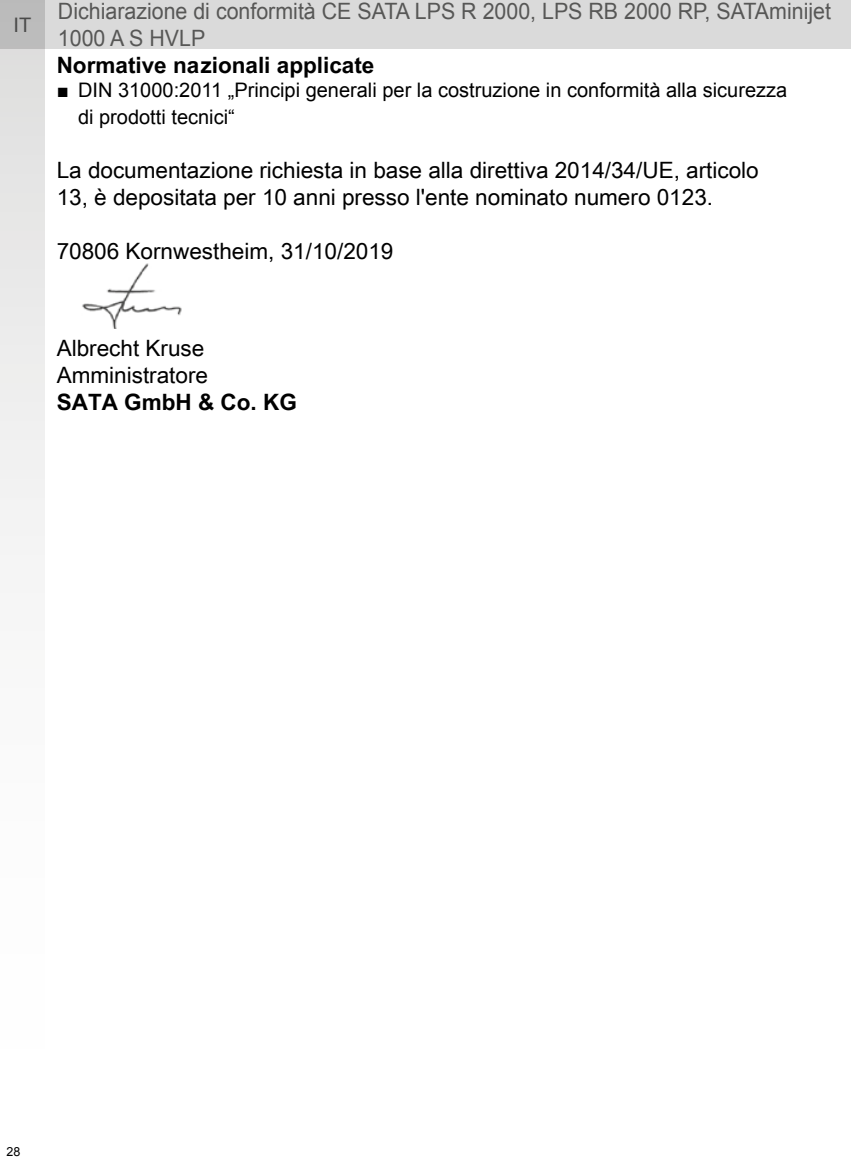
<style>
.page{position:relative;width:851px;height:1170px;background:#fff}
.page>*{position:absolute;margin:0;border:0;box-sizing:border-box;transform-origin:0 0}
.t1{font:22.5px/27px "Arial Unicode MS";color:#000}
.t2{font:22.5px/27px "Arial";color:#575756;scale:.95 1}
.t3{font:700 22.5px "Arial Unicode MS";color:#000}
.t4{font:20px/27px "Arial";color:#000}
.t5{font:20px "Arial";color:#575756}
.t6{font:12.5px "Arial";color:#000}
</style>
<div class="page">
<div style="left:0;top:0;width:850px;height:49px;background:#dadada"></div>
<svg style="left:0;top:0;width:44px;height:555px"></svg>
<img style="left:82px;top:263px;width:100px;height:66px">
<p class="t5" style="left:13px;top:11px;width:19px">IT</p>
<p class="t2" style="left:58px;top:-2px;width:815px">Dichiarazione di conformità CE SATA LPS R 2000, LPS RB 2000 RP, SATAminijet<br>1000 A S HVLP</p>
<p class="t3" style="left:57px;top:48px;width:319px">Normative nazionali applicate</p>
<p class="t4" style="left:78px;top:76px;width:710px;text-indent:-21px">■ DIN 31000:2011 „Principi generali per la costruzione in conformità alla sicurezza di prodotti tecnici“</p>
<p class="t1" style="left:57px;top:156px;width:703px">La documentazione richiesta in base alla direttiva 2014/34/UE, articolo<br>13, è depositata per 10 anni presso l'ente nominato numero 0123.</p>
<p class="t1" style="left:57px;top:237px;width:338px">70806 Kornwestheim, 31/10/2019</p>
<p class="t1" style="left:57px;top:334px;width:153px">Albrecht Kruse<br>Amministratore</p>
<p class="t3" style="left:57px;top:385px;width:242px">SATA GmbH &amp; Co. KG</p>
<p class="t6" style="left:6px;top:1143px;width:15px">28</p>
</div>
